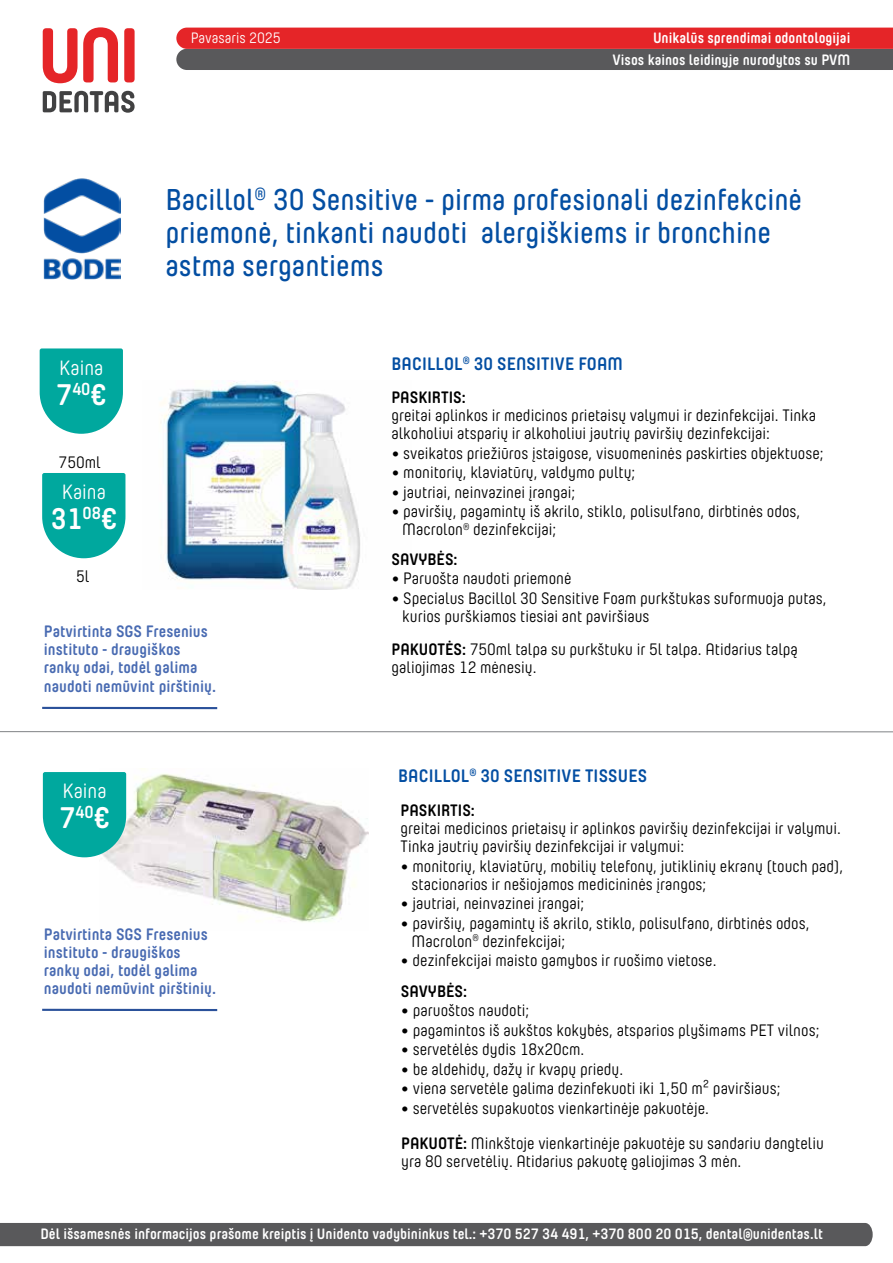
<style>
.page{position:relative;width:893px;height:1263px;background:#fff}
.page>*{position:absolute;margin:0;border:0;box-sizing:border-box;transform-origin:0 0}
.t1{font:600 30px/33px "Yummo";color:#034ea2}
.t2{font:700 29.7px "Yummo";color:#fff}
.t3{font:20.7px "Yummo";color:#fff}
.t4{font:700 18px "Yummo";letter-spacing:.01em;color:#034ea2}
.t5{font:16.5px/18px "Yummo";color:#000}
.t6{font:700 16.5px/18px "Yummo";color:#496bb2}
.t7{font:700 16.5px "Yummo";color:#000}
.t8{font:700 15px "Yummo";color:#fff}
.t9{font:15px "Yummo";color:#fff}
.s1{font-weight:700}
</style>
<div class="page">
<svg style="left:176px;top:28px;width:717px;height:42px;background:#9f4042"></svg>
<div style="left:0;top:1223px;width:873px;height:23px;background:#59595b"></div>
<svg style="left:43px;top:27px;width:92px;height:56px"></svg>
<svg style="left:43px;top:91px;width:92px;height:22px"></svg>
<hr style="left:0;top:731px;width:893px;height:1px;background:#808285">
<img style="left:105px;top:773px;width:263px;height:149px">
<img style="left:44px;top:178px;width:76px;height:101px">
<img style="left:160px;top:381px;width:200px;height:208px">
<svg style="left:40px;top:348px;width:83px;height:86px;background:#1cb1a8"></svg>
<svg style="left:42px;top:473px;width:83px;height:85px;background:#1ab0a7"></svg>
<svg style="left:43px;top:772px;width:83px;height:85px;background:#18afa6"></svg>
<hr style="left:42px;top:707px;width:175px;height:2px;background:#2a519a">
<hr style="left:42px;top:1009px;width:175px;height:2px;background:#2a519a">
<p class="t9" style="left:191px;top:27px;width:92px">Pavasaris 2025</p>
<p class="t8" style="left:653px;top:24px;width:199px">Unikalūs sprendimai odontologijai</p>
<p class="t8" style="left:613px;top:46px;width:239px">Visos kainos leidinyje nurodytos su PVM</p>
<p class="t3" style="left:59px;top:353px;width:46px">Kaina</p>
<h2 class="t2" style="left:56px;top:367px;width:52px">7<sup>40</sup>€</h2>
<p class="t5" style="left:59px;top:452px;width:44px">750ml</p>
<p class="t3" style="left:62px;top:477px;width:46px">Kaina</p>
<h2 class="t2" style="left:51px;top:492px;width:68px">31<sup>08</sup>€</h2>
<h1 class="t1" style="left:165px;top:180px;width:638px">Bacillol<sup>®</sup> 30 Sensitive - pirma profesionali dezinfekcinė priemonė, tinkanti naudoti alergiškiems ir bronchine astma sergantiems</h1>
<p class="t4" style="left:391px;top:347px;width:233px">BACILLOL<sup>®</sup> 30 SENSITIVE FOAM</p>
<p class="t7" style="left:391px;top:383px;width:76px">PASKIRTIS:</p>
<p class="t5" style="left:391px;top:406px;width:426px">greitai aplinkos ir medicinos prietaisų valymui ir dezinfekcijai. Tinka alkoholiui atsparių ir alkoholiui jautrių paviršių dezinfekcijai:</p>
<p class="t5" style="left:391px;top:443px;width:434px"><span class="s1">•</span> sveikatos priežiūros įstaigose, visuomeninės paskirties objektuose;</p>
<p class="t5" style="left:391px;top:463px;width:245px"><span class="s1">•</span> monitorių, klaviatūrų, valdymo pultų;</p>
<p class="t5" style="left:391px;top:482px;width:185px"><span class="s1">•</span> jautriai, neinvazinei įrangai;</p>
<p class="t5" style="left:402px;top:502px;width:400px;text-indent:-11px"><span class="s1">•</span> paviršių, pagamintų iš akrilo, stiklo, polisulfano, dirbtinės odos,<br>Macrolon<sup>®</sup> dezinfekcijai;</p>
<p class="t5" style="left:76px;top:566px;width:15px">5l</p>
<p class="t6" style="left:44px;top:620px;width:174px">Patvirtinta SGS Fresenius instituto - draugiškos rankų odai, todėl galima naudoti nemūvint pirštinių.</p>
<p class="t3" style="left:62px;top:776px;width:46px">Kaina</p>
<h2 class="t2" style="left:59px;top:791px;width:52px">7<sup>40</sup>€</h2>
<p class="t6" style="left:44px;top:923px;width:174px">Patvirtinta SGS Fresenius instituto - draugiškos rankų odai, todėl galima naudoti nemūvint pirštinių.</p>
<p class="t7" style="left:391px;top:544px;width:68px">SAVYBĖS:</p>
<p class="t5" style="left:391px;top:569px;width:182px"><span class="s1">•</span> Paruošta naudoti priemonė</p>
<p class="t5" style="left:402px;top:588px;width:426px;text-indent:-11px"><span class="s1">•</span> Specialus Bacillol 30 Sensitive Foam purkštukas suformuoja putas, kurios purškiamos tiesiai ant paviršiaus</p>
<p class="t5" style="left:391px;top:639px;width:408px"><span class="s1">PAKUOTĖS:</span> 750ml talpa su purkštuku ir 5l talpa. Atidarius talpą galiojimas 12 mėnesių.</p>
<p class="t4" style="left:398px;top:760px;width:250px">BACILLOL<sup>®</sup> 30 SENSITIVE TISSUES</p>
<p class="t7" style="left:401px;top:796px;width:76px">PASKIRTIS:</p>
<p class="t5" style="left:401px;top:819px;width:442px">greitai medicinos prietaisų ir aplinkos paviršių dezinfekcijai ir valymui.<br>Tinka jautrių paviršių dezinfekcijai ir valymui:</p>
<p class="t5" style="left:411px;top:856px;width:433px;text-indent:-11px"><span class="s1">•</span> monitorių, klaviatūrų, mobilių telefonų, jutiklinių ekranų (touch pad), stacionarios ir nešiojamos medicininės įrangos;</p>
<p class="t5" style="left:401px;top:894px;width:185px"><span class="s1">•</span> jautriai, neinvazinei įrangai;</p>
<p class="t5" style="left:411px;top:913px;width:400px;text-indent:-11px"><span class="s1">•</span> paviršių, pagamintų iš akrilo, stiklo, polisulfano, dirbtinės odos,<br>Macrolon<sup>®</sup> dezinfekcijai;</p>
<p class="t5" style="left:401px;top:951px;width:317px"><span class="s1">•</span> dezinfekcijai maisto gamybos ir ruošimo vietose.</p>
<p class="t7" style="left:401px;top:976px;width:68px">SAVYBĖS:</p>
<p class="t5" style="left:401px;top:1000px;width:130px"><span class="s1">•</span> paruoštos naudoti;</p>
<p class="t5" style="left:401px;top:1020px;width:420px"><span class="s1">•</span> pagamintos iš aukštos kokybės, atsparios plyšimams PET vilnos;</p>
<p class="t5" style="left:401px;top:1039px;width:185px"><span class="s1">•</span> servetėlės dydis 18x20cm.</p>
<p class="t5" style="left:401px;top:1059px;width:224px"><span class="s1">•</span> be aldehidų, dažų ir kvapų priedų.</p>
<p class="t5" style="left:401px;top:1078px;width:381px"><span class="s1">•</span> viena servetėle galima dezinfekuoti iki 1,50 m² paviršiaus;</p>
<p class="t5" style="left:401px;top:1098px;width:309px"><span class="s1">•</span> servetėlės supakuotos vienkartinėje pakuotėje.</p>
<p class="t5" style="left:401px;top:1133px;width:424px"><span class="s1">PAKUOTĖ:</span> Minkštoje vienkartinėje pakuotėje su sandariu dangteliu yra 80 servetėlių. Atidarius pakuotę galiojimas 3 mėn.</p>
<p class="t8" style="left:40px;top:1220px;width:784px">Dėl išsamesnės informacijos prašome kreiptis į Unidento vadybininkus tel.: +370 527 34 491, +370 800 20 015, dental@unidentas.lt</p>
</div>
